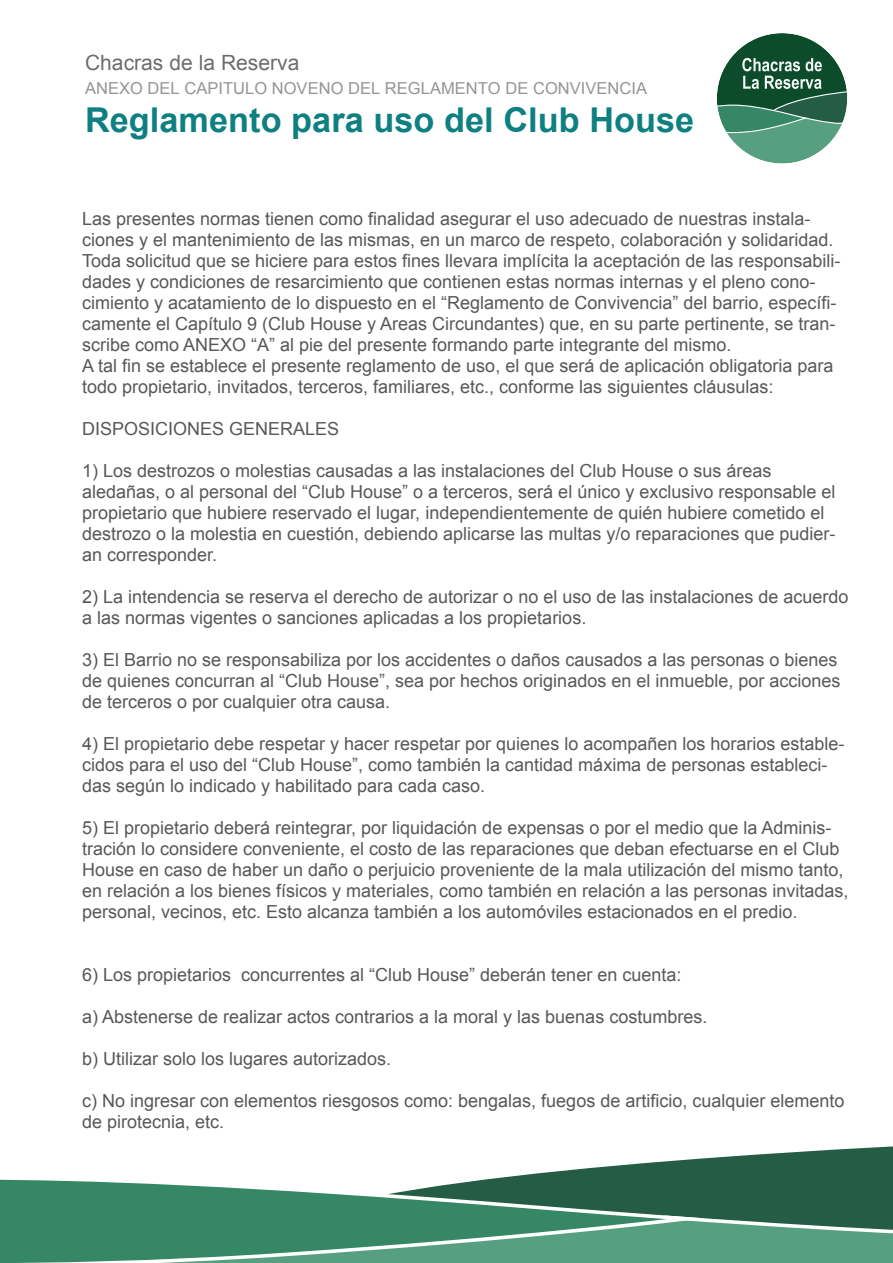
<style>
.page{position:relative;width:893px;height:1263px;background:#fff}
.page>*{position:absolute;margin:0;border:0;box-sizing:border-box;transform-origin:0 0}
.t1{font:700 34.2px "Arial";color:#0e8081}
.t2{font:21px "Arial";color:#6c6d70}
.t3{font:18px/21px "Arial";color:#57585a}
.t4{font:16.5px "Arial";color:#939598}
</style>
<div class="page">
<svg style="left:515px;top:1146px;width:378px;height:69px;fill:#245c46"></svg>
<svg style="left:704px;top:1215px;width:189px;height:48px;background:#58997e"></svg>
<svg style="left:0;top:1176px;width:704px;height:87px;background:#54957b"></svg>
<svg style="left:717px;top:33px;width:131px;height:131px"></svg>
<p class="t2" style="left:85px;top:49px;width:216px">Chacras de la Reserva</p>
<p class="t4" style="left:85px;top:78px;width:563px">ANEXO DEL CAPITULO NOVENO DEL REGLAMENTO DE CONVIVENCIA</p>
<h1 class="t1" style="left:85px;top:97px;width:611px">Reglamento para uso del Club House</h1>
<p class="t3" style="left:82px;top:208px;width:760px">Las presentes normas tienen como finalidad asegurar el uso adecuado de nuestras instala&shy;ciones y el mantenimiento de las mismas, en un marco de respeto, colaboración y solidaridad.<br>Toda solicitud que se hiciere para estos fines llevara implícita la aceptación de las responsabili&shy;dades y condiciones de resarcimiento que contienen estas normas internas y el pleno cono&shy;cimiento y acatamiento de lo dispuesto en el “Reglamento de Convivencia” del barrio, específi&shy;camente el Capítulo 9 (Club House y Areas Circundantes) que, en su parte pertinente, se tran&shy;scribe como ANEXO “A” al pie del presente formando parte integrante del mismo.<br>A tal fin se establece el presente reglamento de uso, el que será de aplicación obligatoria para todo propietario, invitados, terceros, familiares, etc., conforme las siguientes cláusulas:</p>
<p class="t3" style="left:82px;top:418px;width:259px">DISPOSICIONES GENERALES</p>
<p class="t3" style="left:82px;top:460px;width:755px">1) Los destrozos o molestias causadas a las instalaciones del Club House o sus áreas aledañas, o al personal del “Club House” o a terceros, será el único y exclusivo responsable el propietario que hubiere reservado el lugar, independientemente de quién hubiere cometido el destrozo o la molestia en cuestión, debiendo aplicarse las multas y/o reparaciones que pudier&shy;an corresponder.</p>
<p class="t3" style="left:82px;top:586px;width:768px">2) La intendencia se reserva el derecho de autorizar o no el uso de las instalaciones de acuerdo a las normas vigentes o sanciones aplicadas a los propietarios.</p>
<p class="t3" style="left:82px;top:649px;width:760px">3) El Barrio no se responsabiliza por los accidentes o daños causados a las personas o bienes de quienes concurran al “Club House”, sea por hechos originados en el inmueble, por acciones de terceros o por cualquier otra causa.</p>
<p class="t3" style="left:82px;top:733px;width:764px">4) El propietario debe respetar y hacer respetar por quienes lo acompañen los horarios estable&shy;cidos para el uso del “Club House”, como también la cantidad máxima de personas estableci&shy;das según lo indicado y habilitado para cada caso.</p>
<p class="t3" style="left:82px;top:817px;width:768px">5) El propietario deberá reintegrar, por liquidación de expensas o por el medio que la Adminis&shy;tración lo considere conveniente, el costo de las reparaciones que deban efectuarse en el Club House en caso de haber un daño o perjuicio proveniente de la mala utilización del mismo tanto, en relación a los bienes físicos y materiales, como también en relación a las personas invitadas, personal, vecinos, etc. Esto alcanza también a los automóviles estacionados en el predio.</p>
<p class="t3" style="left:82px;top:964px;width:601px">6) Los propietarios concurrentes al “Club House” deberán tener en cuenta:</p>
<p class="t3" style="left:82px;top:1006px;width:627px">a) Abstenerse de realizar actos contrarios a la moral y las buenas costumbres.</p>
<p class="t3" style="left:82px;top:1048px;width:311px">b) Utilizar solo los lugares autorizados.</p>
<p class="t3" style="left:82px;top:1090px;width:764px">c) No ingresar con elementos riesgosos como: bengalas, fuegos de artificio, cualquier elemento de pirotecnia, etc.</p>
</div>
